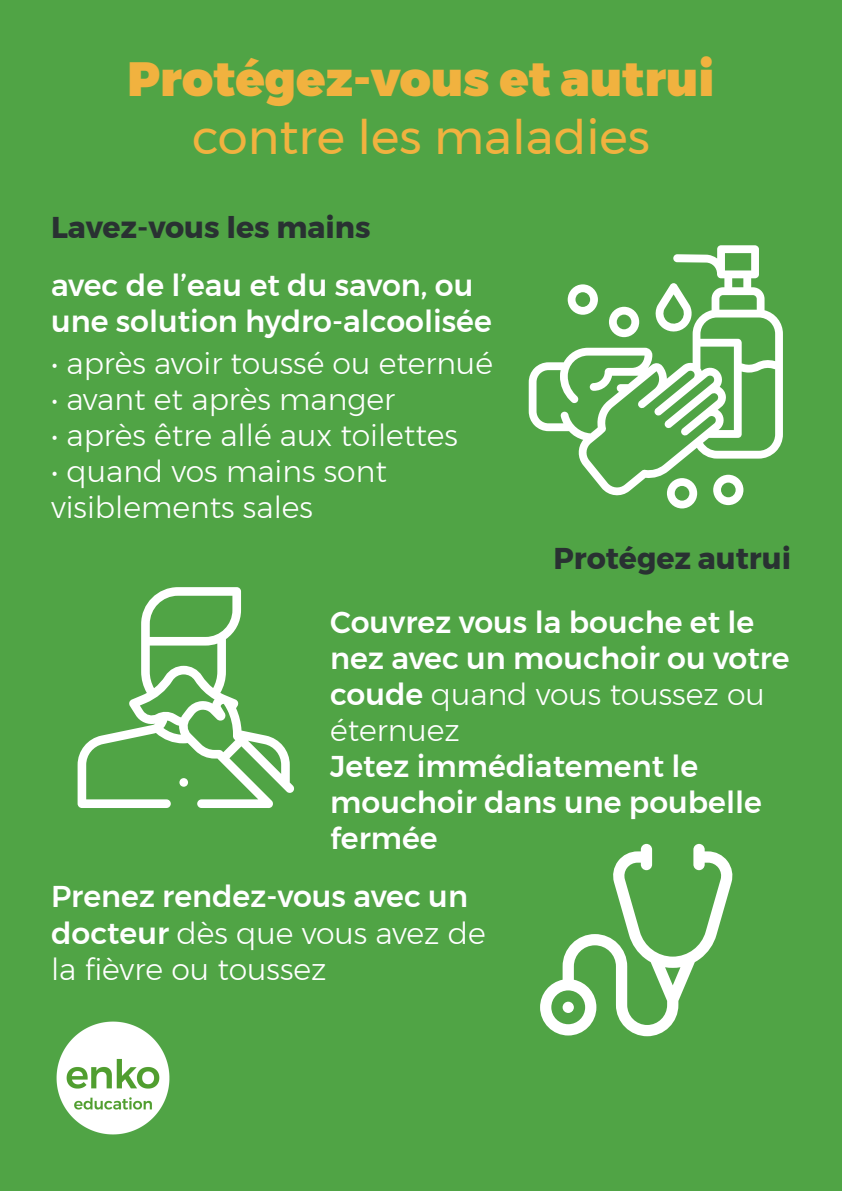
<style>
.page{position:relative;width:842px;height:1191px;background:#50a445}
.page>*{position:absolute;margin:0;border:0;box-sizing:border-box;transform-origin:0 0}
.t1{font:900 48px "Montserrat";color:#f1b23f}
.t2{font:48px "Montserrat";color:#f1b23f}
.t3{font:500 30px/36px "Montserrat";color:#fff}
.t4{font:300 30px/36px "Montserrat";color:#fff}
.t5{font:700 30px "Montserrat";color:#293132}
.s1{font-weight:300}
.s2{font-weight:500}
</style>
<div class="page">
<svg style="left:529px;top:245px;width:254px;height:253px;fill:#50a445"></svg>
<svg style="left:654px;top:283px;width:39px;height:50px"></svg>
<svg style="left:609px;top:307px;width:30px;height:30px"></svg>
<svg style="left:568px;top:284px;width:30px;height:31px"></svg>
<svg style="left:667px;top:478px;width:30px;height:30px"></svg>
<svg style="left:713px;top:475px;width:30px;height:30px"></svg>
<svg style="left:78px;top:587px;width:216px;height:221px;fill:#50a445"></svg>
<svg style="left:540px;top:844px;width:192px;height:192px"></svg>
<div style="left:563px;top:1001px;width:11px;height:12px;background:#fff;border-radius:50%"></div>
<img style="left:0;top:965px;width:226px;height:226px">
<p class="t1" style="left:127px;top:40px;width:589px">Protégez-vous et autrui</p>
<p class="t2" style="left:192px;top:100px;width:459px">contre les maladies</p>
<p class="t5" style="left:51px;top:204px;width:321px">Lavez-vous les mains</p>
<p class="t3" style="left:51px;top:267px;width:442px">avec de l’eau et du savon, ou une solution hydro-alcoolisée</p>
<p class="t4" style="left:51px;top:345px;width:443px">• après avoir toussé ou eternué</p>
<p class="t4" style="left:51px;top:381px;width:346px">• avant et après manger</p>
<p class="t4" style="left:51px;top:417px;width:408px">• après être allé aux toilettes</p>
<p class="t4" style="left:51px;top:453px;width:337px">• quand vos mains sont visiblements sales</p>
<p class="t5" style="left:553px;top:534px;width:239px">Protégez autrui</p>
<p class="t3" style="left:330px;top:604px;width:461px">Couvrez vous la bouche et le nez avec un mouchoir ou votre coude <span class="s1">quand vous toussez ou éternuez</span></p>
<p class="t3" style="left:330px;top:748px;width:433px">Jetez immédiatement le mouchoir dans une poubelle fermée</p>
<p class="t4" style="left:51px;top:878px;width:436px"><span class="s2">Prenez rendez-vous avec un docteur</span> dès que vous avez de la fièvre ou toussez</p>
</div>
